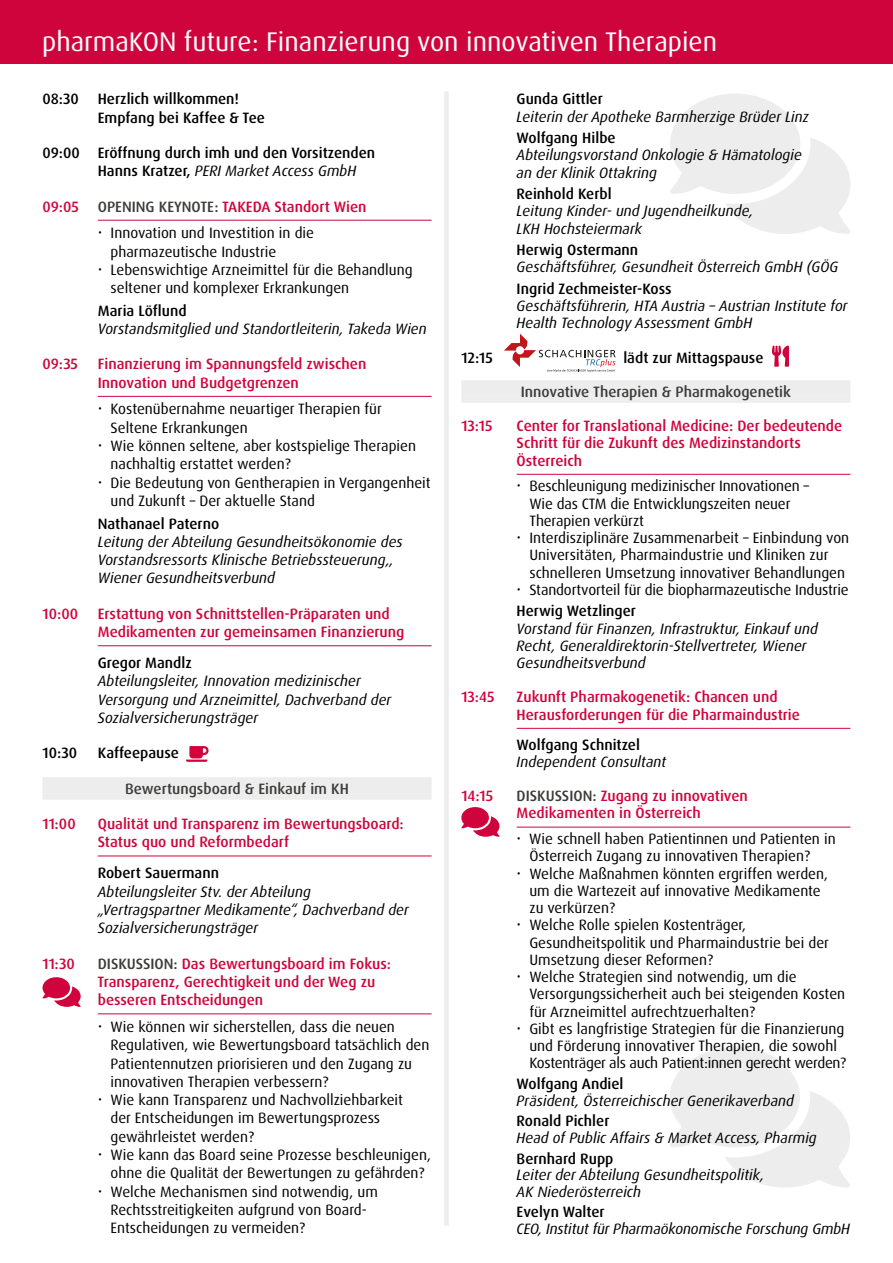
<style>
.page{position:relative;width:893px;height:1263px;background:#fff}
.page>*{position:absolute;margin:0;border:0;box-sizing:border-box;transform-origin:0 0}
.t1{font:27px "Dax Pro";color:#fff}
.t2{font:15px/17.2px "Dax Pro";color:#000}
.t3{font:italic 15px/18.3px "Dax Pro";color:#000}
.t4{font:500 15px/18.3px "Dax Pro";color:#d0043c}
.t5{font:500 15px/18.3px "Dax Pro";color:#000}
.t6{font:500 15px "Dax Pro";color:#3c3c3b}
.s1{font-weight:400;font-style:italic}
.s2{font-weight:500;color:#3c3c3b}
.s3{font-weight:500;color:#d0043c}
.s4{color:#3c3c3b}
</style>
<div class="page">
<svg style="left:670px;top:1047px;width:180px;height:140px"></svg>
<svg style="left:670px;top:94px;width:180px;height:140px"></svg>
<div style="left:0;top:0;width:893px;height:64px;background:#d0043c"></div>
<div style="left:444px;top:91px;width:5px;height:1134px;background:#ededed"></div>
<hr style="left:98px;top:220px;width:334px;height:1px;background:#d0043c">
<hr style="left:98px;top:396px;width:334px;height:1px;background:#d0043c">
<hr style="left:98px;top:645px;width:334px;height:1px;background:#d0043c">
<div style="left:43px;top:777px;width:389px;height:17px;background:#ededed"></div>
<div style="left:43px;top:794px;width:389px;height:6px;background:#ededed"></div>
<hr style="left:98px;top:856px;width:334px;height:1px;background:#d0043c">
<hr style="left:98px;top:1013px;width:334px;height:1px;background:#d0043c">
<div style="left:461px;top:380px;width:389px;height:17px;background:#ededed"></div>
<div style="left:461px;top:397px;width:389px;height:6px;background:#ededed"></div>
<hr style="left:517px;top:474px;width:333px;height:1px;background:#d0043c">
<hr style="left:517px;top:728px;width:333px;height:1px;background:#d0043c">
<hr style="left:517px;top:827px;width:333px;height:1px;background:#d0043c">
<svg style="left:186px;top:746px;width:23px;height:16px"></svg>
<svg style="left:42px;top:977px;width:39px;height:30px"></svg>
<svg style="left:504px;top:334px;width:112px;height:38px"></svg>
<svg style="left:772px;top:346px;width:17px;height:21px"></svg>
<svg style="left:461px;top:807px;width:38px;height:30px"></svg>
<h1 class="t1" style="left:42px;top:24px;width:676px">pharmaKON future: Finanzierung von innovativen Therapien</h1>
<p class="t5" style="left:43px;top:90px;width:38px">08:30</p>
<p class="t5" style="left:98px;top:90px;width:169px">Herzlich willkommen!<br>Empfang bei Kaffee &amp; Tee</p>
<p class="t5" style="left:98px;top:144px;width:279px;text-indent:-55px">09:00 Eröffnung durch imh und den Vorsitzenden<br>Hanns Kratzer, <span class="s1">PERI Market Access GmbH</span></p>
<p class="t4" style="left:43px;top:197px;width:38px">09:05</p>
<p class="t2" style="left:111px;top:193px;width:257px;line-height:26.8px;text-indent:-13px"><span class="s2">OPENING KEYNOTE:</span> <span class="s3">TAKEDA Standort Wien<br></span>Innovation und Investition in die</p>
<p class="t2" style="left:111px;top:242px;width:304px;line-height:18.3px">pharmazeutische Industrie<br>Lebenswichtige Arzneimittel für die Behandlung seltener und komplexer Erkrankungen</p>
<p class="t5" style="left:98px;top:301px;width:90px">Maria Löflund</p>
<p class="t3" style="left:98px;top:320px;width:331px">Vorstandsmitglied und Standortleiterin, Takeda Wien</p>
<p class="t4" style="left:43px;top:355px;width:37px">09:35</p>
<p class="t4" style="left:98px;top:355px;width:270px">Finanzierung im Spannungsfeld zwischen<br>Innovation und Budgetgrenzen</p>
<p class="t2" style="left:111px;top:400px;width:322px;line-height:18.3px">Kostenübernahme neuartiger Therapien für Seltene Erkrankungen<br>Wie können seltene, aber kostspielige Therapien nachhaltig erstattet werden?<br>Die Bedeutung von Gentherapien in Vergangenheit und Zukunft – Der aktuelle Stand</p>
<p class="t5" style="left:98px;top:514px;width:123px">Nathanael Paterno</p>
<p class="t3" style="left:98px;top:533px;width:307px">Leitung der Abteilung Gesundheitsökonomie des<br>Vorstandsressorts Klinische Betriebssteuerung,,<br>Wiener Gesundheitsverbund</p>
<p class="t4" style="left:43px;top:604px;width:37px">10:00</p>
<p class="t4" style="left:98px;top:604px;width:308px">Erstattung von Schnittstellen-Präparaten und<br>Medikamenten zur gemeinsamen Finanzierung</p>
<p class="t5" style="left:98px;top:654px;width:96px">Gregor Mandlz</p>
<p class="t3" style="left:98px;top:672px;width:295px">Abteilungsleiter, Innovation medizinischer<br>Versorgung und Arzneimittel, Dachverband der<br>Sozialversicherungsträger</p>
<p class="t5" style="left:43px;top:744px;width:36px">10:30</p>
<p class="t5" style="left:98px;top:744px;width:83px">Kaffeepause</p>
<p class="t6" style="left:125px;top:779px;width:225px">Bewertungsboard &amp; Einkauf im KH</p>
<p class="t4" style="left:43px;top:815px;width:35px">11:00</p>
<p class="t4" style="left:98px;top:815px;width:307px">Qualität und Transparenz im Bewertungsboard:<br>Status quo und Reformbedarf</p>
<p class="t5" style="left:98px;top:864px;width:123px">Robert Sauermann</p>
<p class="t3" style="left:98px;top:882px;width:313px">Abteilungsleiter Stv. der Abteilung „Vertragspartner Medikamente“, Dachverband der<br>Sozialversicherungsträger</p>
<p class="t4" style="left:43px;top:954px;width:34px">11:30</p>
<p class="t4" style="left:97px;top:954px;width:295px"><span class="s4">DISKUSSION:</span> Das Bewertungsboard im Fokus:<br>Transparenz, Gerechtigkeit und der Weg zu besseren Entscheidungen</p>
<p class="t2" style="left:111px;top:1018px;width:322px;line-height:18.3px">Wie können wir sicherstellen, dass die neuen Regulativen, wie Bewertungsboard tatsächlich den Patientennutzen priorisieren und den Zugang zu innovativen Therapien verbessern?<br>Wie kann Transparenz und Nachvollziehbarkeit<br>der Entscheidungen im Bewertungsprozess gewährleistet werden?<br>Wie kann das Board seine Prozesse beschleunigen, ohne die Qualität der Bewertungen zu gefährden?<br>Welche Mechanismen sind notwendig, um Rechtsstreitigkeiten aufgrund von Board-Entscheidungen zu vermeiden?</p>
<p class="t5" style="left:517px;top:90px;width:88px">Gunda Gittler</p>
<p class="t3" style="left:517px;top:107px;width:294px">Leiterin der Apotheke Barmherzige Brüder Linz</p>
<p class="t5" style="left:517px;top:129px;width:101px">Wolfgang Hilbe</p>
<p class="t3" style="left:517px;top:147px;width:287px;line-height:17.2px">Abteilungsvorstand Onkologie &amp; Hämatologie an der Klinik Ottakring</p>
<p class="t5" style="left:517px;top:185px;width:96px">Reinhold Kerbl</p>
<p class="t3" style="left:517px;top:202px;width:238px;line-height:17.2px">Leitung Kinder- und Jugendheilkunde,<br>LKH Hochsteiermark</p>
<p class="t5" style="left:517px;top:241px;width:123px">Herwig Ostermann</p>
<p class="t3" style="left:517px;top:258px;width:323px">Geschäftsführer, Gesundheit Österreich GmbH (GÖG</p>
<p class="t5" style="left:517px;top:279px;width:156px">Ingrid Zechmeister-Koss</p>
<p class="t3" style="left:517px;top:297px;width:333px;line-height:17.2px">Geschäftsführerin, HTA Austria – Austrian Institute for<br>Health Technology Assessment GmbH</p>
<p class="t5" style="left:461px;top:348px;width:33px">12:15</p>
<p class="t5" style="left:623px;top:348px;width:142px">lädt zur Mittagspause</p>
<p class="t6" style="left:521px;top:382px;width:272px">Innovative Therapien &amp; Pharmakogenetik</p>
<p class="t4" style="left:461px;top:417px;width:33px">13:15</p>
<p class="t4" style="left:517px;top:417px;width:327px;line-height:17.2px">Center for Translational Medicine: Der bedeutende<br>Schritt für die Zukunft des Medizinstandorts<br>Österreich</p>
<p class="t2" style="left:529px;top:478px;width:321px">Beschleunigung medizinischer Innovationen –<br>Wie das CTM die Entwicklungszeiten neuer Therapien verkürzt<br>Interdisziplinäre Zusammenarbeit – Einbindung von Universitäten, Pharmaindustrie und Kliniken zur schnelleren Umsetzung innovativer Behandlungen Standortvorteil für die biopharmazeutische Industrie</p>
<p class="t5" style="left:517px;top:602px;width:121px">Herwig Wetzlinger</p>
<p class="t3" style="left:517px;top:620px;width:303px;line-height:17.2px">Vorstand für Finanzen, Infrastruktur, Einkauf und<br>Recht, Generaldirektorin-Stellvertreter, Wiener<br>Gesundheitsverbund</p>
<p class="t4" style="left:461px;top:688px;width:35px">13:45</p>
<p class="t4" style="left:517px;top:689px;width:285px;line-height:17.2px">Zukunft Pharmakogenetik: Chancen und<br>Herausforderungen für die Pharmaindustrie</p>
<p class="t5" style="left:517px;top:735px;width:125px">Wolfgang Schnitzel</p>
<p class="t3" style="left:517px;top:753px;width:151px">Independent Consultant</p>
<p class="t4" style="left:461px;top:787px;width:33px">14:15</p>
<p class="t4" style="left:517px;top:787px;width:233px;line-height:17.2px"><span class="s4">DISKUSSION:</span> Zugang zu innovativen<br>Medikamenten in Österreich</p>
<p class="t2" style="left:529px;top:830px;width:319px">Wie schnell haben Patientinnen und Patienten in Österreich Zugang zu innovativen Therapien?<br>Welche Maßnahmen könnten ergriffen werden, um die Wartezeit auf innovative Medikamente<br>zu verkürzen?<br>Welche Rolle spielen Kostenträger, Gesundheitspolitik und Pharmaindustrie bei der Umsetzung dieser Reformen?<br>Welche Strategien sind notwendig, um die Versorgungssicherheit auch bei steigenden Kosten für Arzneimittel aufrechtzuerhalten?<br>Gibt es langfristige Strategien für die Finanzierung und Förderung innovativer Therapien, die sowohl Kostenträger als auch Patient:innen gerecht werden?</p>
<p class="t5" style="left:517px;top:1075px;width:108px">Wolfgang Andiel</p>
<p class="t3" style="left:517px;top:1091px;width:279px">Präsident, Österreichischer Generikaverband</p>
<p class="t5" style="left:517px;top:1112px;width:94px">Ronald Pichler</p>
<p class="t3" style="left:517px;top:1129px;width:302px">Head of Public Affairs &amp; Market Access, Pharmig</p>
<p class="t5" style="left:517px;top:1149px;width:98px">Bernhard Rupp</p>
<p class="t3" style="left:517px;top:1167px;width:249px;line-height:16.5px">Leiter der Abteilung Gesundheitspolitik,<br>AK Niederösterreich</p>
<p class="t5" style="left:517px;top:1203px;width:90px">Evelyn Walter</p>
<p class="t3" style="left:517px;top:1219px;width:335px">CEO, Institut für Pharmaökonomische Forschung GmbH</p>
</div>
